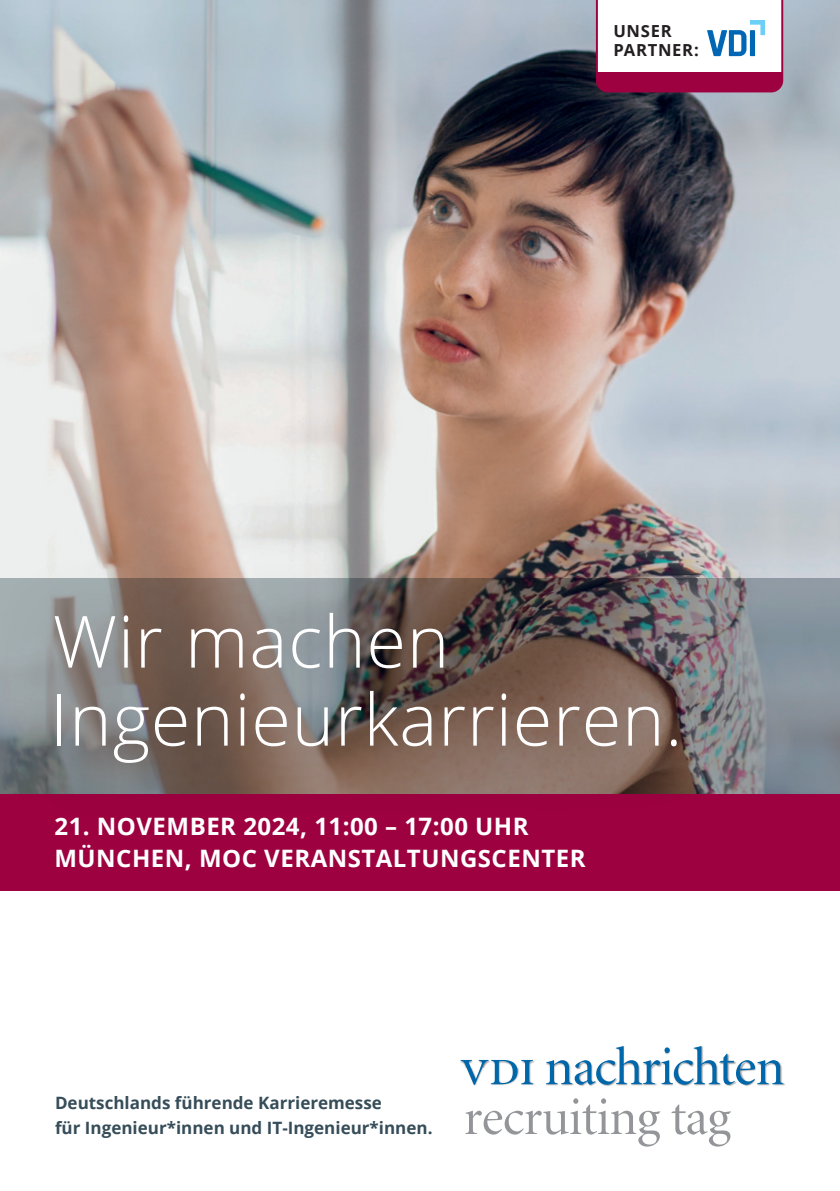
<style>
.page{position:relative;width:840px;height:1191px;background:#fff}
.page>*{position:absolute;margin:0;border:0;box-sizing:border-box;transform-origin:0 0}
.t1{font:300 72px/78px "Open Sans";letter-spacing:.01em;color:#fff}
.t2{font:700 24px/32px "Open Sans";letter-spacing:.02em;color:#fff}
.t3{font:700 17px/25px "Open Sans";color:#364d59}
.t4{font:700 16.6px/19.6px "Open Sans";letter-spacing:.04em;color:#231f20}
</style>
<div class="page">
<img style="left:0;top:0;width:839px;height:578px">
<svg style="left:736px;top:578px;width:103px;height:216px;fill:#87929b"></svg>
<div style="left:0;top:794px;width:839px;height:96px;background:#9d0140"></div>
<div style="left:0;top:550px;width:736px;height:283px;background:#231f20;opacity:.75"></div>
<svg style="left:671px;top:1104px;width:59px;height:42px"></svg>
<img style="left:461px;top:1059px;width:74px;height:27px">
<svg style="left:460px;top:1060px;width:72px;height:24px"></svg>
<img style="left:546px;top:1083px;width:239px;height:3px">
<svg style="left:465px;top:1098px;width:195px;height:48px"></svg>
<svg style="left:546px;top:1046px;width:237px;height:38px"></svg>
<svg style="left:594px;top:0;width:189px;height:93px"></svg>
<p class="t4" style="left:613px;top:20px;width:87px">UNSER<br>PARTNER:</p>
<h1 class="t1" style="left:50px;top:600px;width:633px">Wir machen<br>Ingenieurkarrieren.</h1>
<h2 class="t2" style="left:54px;top:809px;width:532px">21. NOVEMBER 2024, 11:00 – 17:00 UHR<br>MÜNCHEN, MOC VERANSTALTUNGSCENTER</h2>
<p class="t3" style="left:55px;top:1090px;width:379px">Deutschlands führende Karrieremesse<br>für Ingenieur*innen und IT-Ingenieur*innen.</p>
</div>
